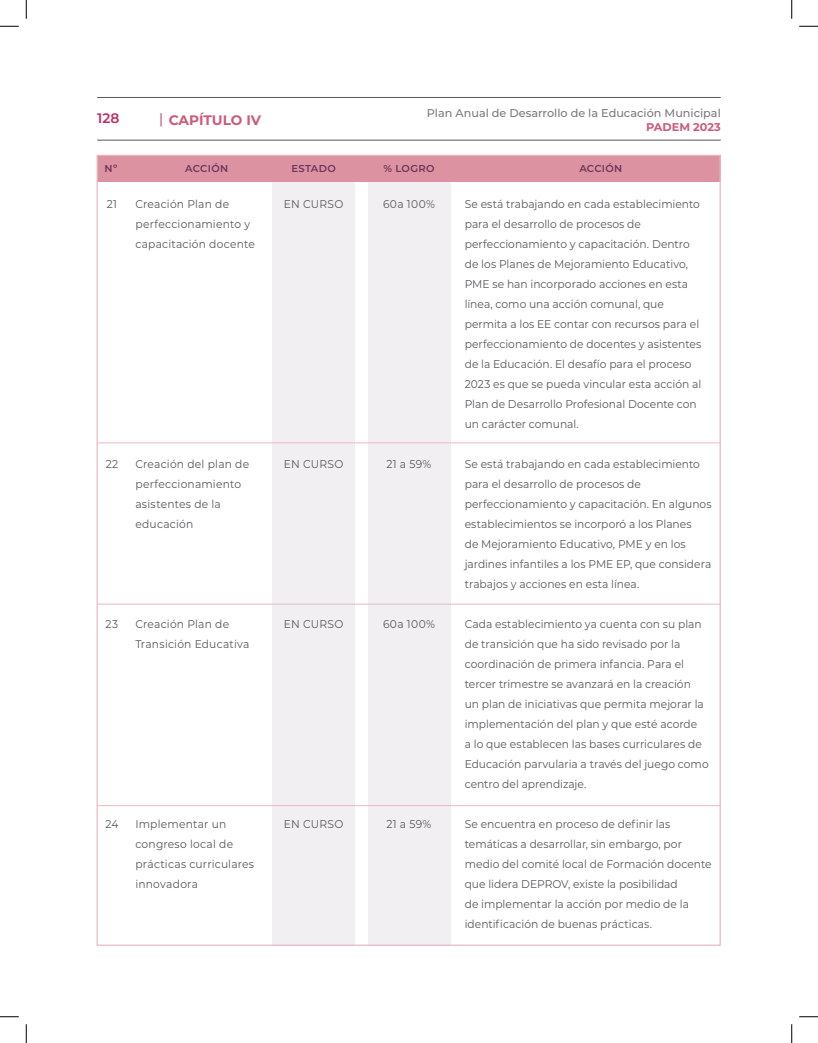
<style>
.page{position:relative;width:818px;height:1043px;background:#fff}
.page>*{position:absolute;margin:0;border:0;box-sizing:border-box;transform-origin:0 0}
.t1{font:700 13.75px "Montserrat";letter-spacing:-.005em;color:#cc5b7a}
.t2{font:600 13.75px "Montserrat";color:#c12b63}
.t3{font:11.25px/20px "Montserrat";color:#57585a;scale:.95 1}
.t4{font:11.25px/20px "Montserrat";letter-spacing:.02em;color:#57585a;scale:.95 1}
.t5{font:500 11.25px "Montserrat";color:#787a7d}
.t6{font:700 11.25px "Montserrat";color:#cc5b7a}
.t7{font:600 10px "Montserrat";letter-spacing:.035em;color:#6d365c}
</style>
<div class="page">
<hr style="left:97px;top:140px;width:623px;height:1px;background:#57585a">
<hr style="left:97px;top:97px;width:623px;height:1px;background:#57585a">
<svg style="left:160px;top:113px;width:2px;height:14px"></svg>
<div style="left:367px;top:155px;width:83px;height:790px;background:#f2eff2"></div>
<div style="left:272px;top:156px;width:83px;height:789px;background:#f2eff2"></div>
<div style="left:97px;top:155px;width:623px;height:27px;background:#dc92a1"></div>
<hr style="left:97px;top:604px;width:623px;height:1px;background:#e9bac2">
<hr style="left:97px;top:442px;width:623px;height:1px;background:#e9bac2">
<hr style="left:97px;top:805px;width:623px;height:1px;background:#e9bac2">
<svg style="left:0;top:26px;width:19px;height:1px"></svg>
<svg style="left:799px;top:26px;width:19px;height:1px"></svg>
<svg style="left:0;top:1016px;width:19px;height:1px"></svg>
<svg style="left:799px;top:1016px;width:19px;height:1px"></svg>
<svg style="left:26px;top:0;width:1px;height:19px"></svg>
<svg style="left:26px;top:1024px;width:1px;height:18px"></svg>
<svg style="left:791px;top:0;width:1px;height:19px"></svg>
<svg style="left:791px;top:1024px;width:1px;height:18px"></svg>
<p class="t5" style="left:427px;top:105px;width:295px">Plan Anual de Desarrollo de la Educación Municipal</p>
<p class="t6" style="left:646px;top:119px;width:76px">PADEM 2023</p>
<p class="t2" style="left:97px;top:108px;width:24px">128</p>
<p class="t1" style="left:169px;top:110px;width:94px">CAPÍTULO IV</p>
<p class="t7" style="left:105px;top:161px;width:14px">Nº</p>
<p class="t7" style="left:185px;top:161px;width:44px">ACCIÓN</p>
<p class="t7" style="left:579px;top:161px;width:44px">ACCIÓN</p>
<p class="t4" style="left:135px;top:193px;width:127px">Creación Plan de perfeccionamiento y capacitación docente</p>
<p class="t7" style="left:291px;top:161px;width:46px">ESTADO</p>
<p class="t3" style="left:284px;top:193px;width:64px">EN CURSO</p>
<p class="t7" style="left:383px;top:161px;width:52px">% LOGRO</p>
<p class="t3" style="left:383px;top:193px;width:56px">60a 100%</p>
<p class="t3" style="left:464px;top:193px;width:250px">Se está trabajando en cada establecimiento para el desarrollo de procesos de perfeccionamiento y capacitación. Dentro de los Planes de Mejoramiento Educativo, PME se han incorporado acciones en esta línea, como una acción comunal, que permita a los EE contar con recursos para el perfeccionamiento de docentes y asistentes de la Educación. El desafío para el proceso 2023 es que se pueda vincular esta acción al Plan de Desarrollo Profesional Docente con un carácter comunal.</p>
<p class="t3" style="left:464px;top:453px;width:261px">Se está trabajando en cada establecimiento para el desarrollo de procesos de perfeccionamiento y capacitación. En algunos establecimientos se incorporó a los Planes<br>de Mejoramiento Educativo, PME y en los jardines infantiles a los PME EP, que considera trabajos y acciones en esta línea.</p>
<p class="t3" style="left:464px;top:613px;width:258px">Cada establecimiento ya cuenta con su plan de transición que ha sido revisado por la coordinación de primera infancia. Para el tercer trimestre se avanzará en la creación<br>un plan de iniciativas que permita mejorar la implementación del plan y que esté acorde<br>a lo que establecen las bases curriculares de Educación parvularia a través del juego como centro del aprendizaje.</p>
<p class="t3" style="left:464px;top:813px;width:261px">Se encuentra en proceso de definir las temáticas a desarrollar, sin embargo, por medio del comité local de Formación docente que lidera DEPROV, existe la posibilidad<br>de implementar la acción por medio de la identificación de buenas prácticas.</p>
<p class="t3" style="left:107px;top:193px;width:12px">21</p>
<p class="t4" style="left:135px;top:453px;width:121px">Creación del plan de perfeccionamiento asistentes de la educación</p>
<p class="t3" style="left:106px;top:453px;width:15px">22</p>
<p class="t3" style="left:284px;top:453px;width:64px">EN CURSO</p>
<p class="t3" style="left:386px;top:453px;width:49px">21 a 59%</p>
<p class="t4" style="left:135px;top:613px;width:122px">Creación Plan de<br>Transición Educativa</p>
<p class="t3" style="left:106px;top:613px;width:15px">23</p>
<p class="t3" style="left:284px;top:613px;width:64px">EN CURSO</p>
<p class="t3" style="left:383px;top:613px;width:56px">60a 100%</p>
<p class="t4" style="left:135px;top:813px;width:127px">Implementar un congreso local de prácticas curriculares innovadora</p>
<p class="t3" style="left:105px;top:813px;width:15px">24</p>
<p class="t3" style="left:284px;top:813px;width:64px">EN CURSO</p>
<p class="t3" style="left:386px;top:813px;width:49px">21 a 59%</p>
</div>
